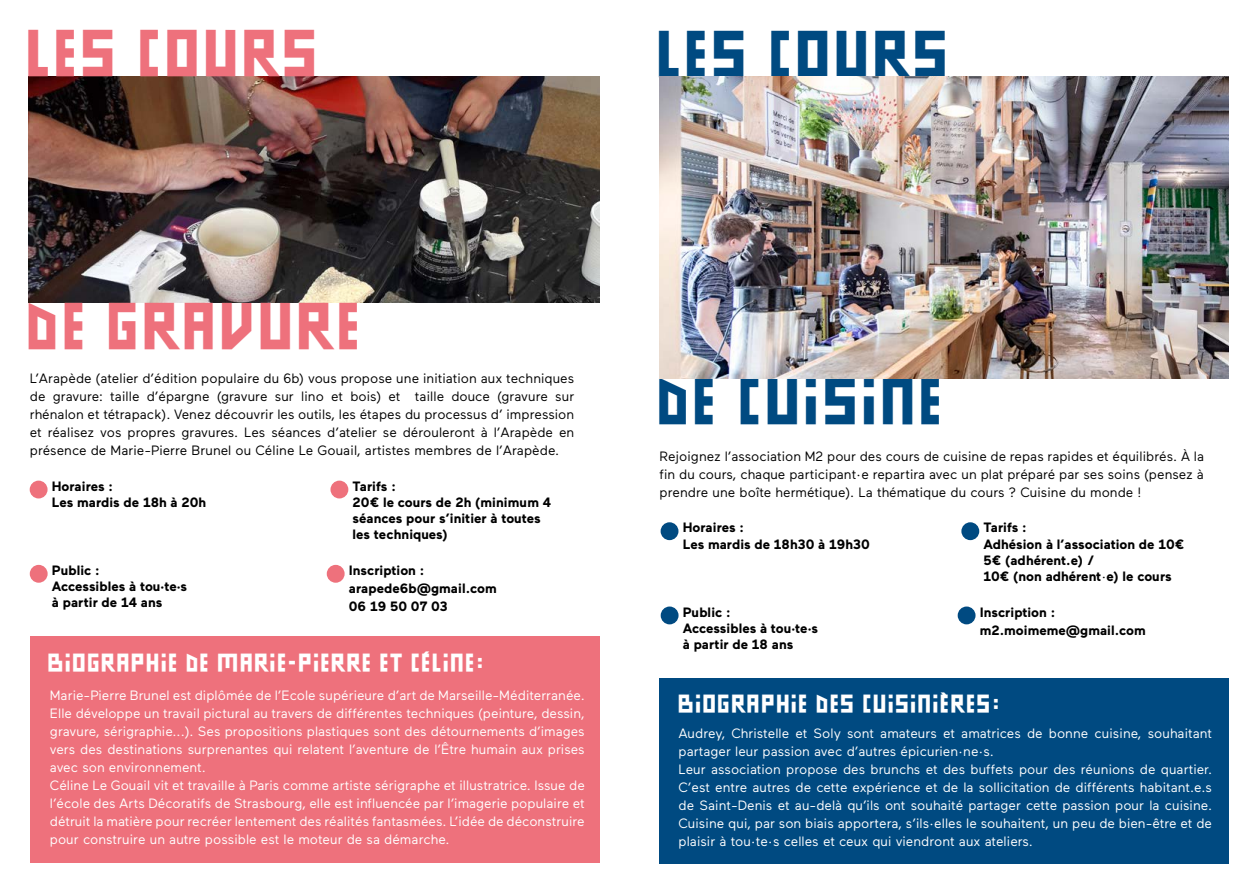
<style>
.page{position:relative;width:1259px;height:893px;background:#fff}
.page>*{position:absolute;margin:0;border:0;box-sizing:border-box;transform-origin:0 0}
.t1{font:46.5px "Residenthequedroite";color:#ee717c}
.t2{font:46.5px "Residenthequedroite";color:#004a81}
.t3{font:18px "Residenthequedroite";color:#fff}
.t4{font:13.5px/18px "Maax";color:#fff}
.t5{font:13.5px/18px "Maax";color:#000;text-align:justify}
.t6{font:700 13.5px/16.2px "Maax";color:#000}
.s1{font-weight:400}
</style>
<div class="page">
<img style="left:28px;top:77px;width:572px;height:226px">
<div style="left:30px;top:481px;width:18px;height:17px;background:#ee717c;border-radius:50%"></div>
<div style="left:330px;top:481px;width:18px;height:17px;background:#ee717c;border-radius:50%"></div>
<div style="left:30px;top:565px;width:18px;height:18px;background:#ee717c;border-radius:50%"></div>
<div style="left:327px;top:565px;width:18px;height:18px;background:#ee717c;border-radius:50%"></div>
<div style="left:30px;top:636px;width:570px;height:227px;background:#ee717c"></div>
<div style="left:659px;top:678px;width:570px;height:186px;background:#004a81"></div>
<div style="left:660px;top:522px;width:18px;height:18px;background:#004a81;border-radius:50%"></div>
<div style="left:961px;top:522px;width:18px;height:18px;background:#004a81;border-radius:50%"></div>
<div style="left:660px;top:606px;width:18px;height:18px;background:#004a81;border-radius:50%"></div>
<div style="left:957px;top:606px;width:18px;height:18px;background:#004a81;border-radius:50%"></div>
<img style="left:659px;top:77px;width:569px;height:301px">
<h1 class="t1" style="left:24px;top:24px;width:296px">LES COURS</h1>
<h1 class="t2" style="left:654px;top:25px;width:296px">LES COURS</h1>
<h1 class="t1" style="left:24px;top:296px;width:339px">DE GRAVURE</h1>
<p class="t5" style="left:30px;top:370px;width:546px">L’Arapède (atelier d’édition populaire du 6b) vous propose une initiation aux techniques de gravure: taille d’épargne (gravure sur lino et bois) et taille douce (gravure sur rhénalon et tétrapack). Venez découvrir les outils, les étapes du processus d’ impression et réalisez vos propres gravures. Les séances d’atelier se dérouleront à l’Arapède en présence de Marie-Pierre Brunel ou Céline Le Gouail, artistes membres de l’Arapède.</p>
<p class="t6" style="left:52px;top:478px;width:156px">Horaires :<br>Les mardis de 18h à 20h</p>
<p class="t6" style="left:352px;top:478px;width:200px">Tarifs :<br>20€ le cours de 2h (minimum 4 séances pour s’initier à toutes les techniques)</p>
<p class="t6" style="left:52px;top:562px;width:137px">Public :<br>Accessibles à tou·te·s à partir de 14 ans</p>
<p class="t6" style="left:349px;top:561px;width:149px;line-height:18px">Inscription : arapede6b@gmail.com<br>06 19 50 07 03</p>
<h2 class="t3" style="left:47px;top:652px;width:440px">BIOGRAPHIE DE MARIE-PIERRE ET CÉLINE:</h2>
<p class="t4" style="left:50px;top:686px;width:536px">Marie-Pierre Brunel est diplômée de l’Ecole supérieure d’art de Marseille-Méditerranée.<br>Elle développe un travail pictural au travers de différentes techniques (peinture, dessin, gravure, sérigraphie...). Ses propositions plastiques sont des détournements d’images vers des destinations surprenantes qui relatent l’aventure de l’Être humain aux prises avec son environnement.<br>Céline Le Gouail vit et travaille à Paris comme artiste sérigraphe et illustratrice. Issue de l’école des Arts Décoratifs de Strasbourg, elle est influencée par l’imagerie populaire et détruit la matière pour recréer lentement des réalités fantasmées. L’idée de déconstruire pour construire un autre possible est le moteur de sa démarche.</p>
<h1 class="t2" style="left:654px;top:372px;width:291px">DE CUISINE</h1>
<p class="t5" style="left:659px;top:447px;width:546px">Rejoignez l’association M2 pour des cours de cuisine de repas rapides et équilibrés. À la fin du cours, chaque participant·e repartira avec un plat préparé par ses soins (pensez à prendre une boîte hermétique). La thématique du cours ? Cuisine du monde !</p>
<p class="t6" style="left:683px;top:520px;width:189px">Horaires :<br>Les mardis de 18h30 à 19h30</p>
<p class="t6" style="left:983px;top:520px;width:202px">Tarifs :<br>Adhésion à l’association de 10€<br>5€ (adhérent.e) /<br>10€ (non adhérent<span class="s1">·</span>e) le cours</p>
<p class="t6" style="left:683px;top:604px;width:137px">Public :<br>Accessibles à tou·te·s à partir de 18 ans</p>
<p class="t6" style="left:979px;top:603px;width:168px;line-height:18px">Inscription : m2.moimeme@gmail.com</p>
<h2 class="t3" style="left:677px;top:692px;width:326px">BIOGRAPHIE DES CUISINIÈRES:</h2>
<p class="t4" style="left:678px;top:724px;width:535px">Audrey, Christelle et Soly sont amateurs et amatrices de bonne cuisine, souhaitant partager leur passion avec d’autres épicurien·ne·s.<br>Leur association propose des brunchs et des buffets pour des réunions de quartier.<br>C’est entre autres de cette expérience et de la sollicitation de différents habitant.e.s de Saint-Denis et au-delà qu’ils ont souhaité partager cette passion pour la cuisine.<br>Cuisine qui, par son biais apportera, s’ils·elles le souhaitent, un peu de bien-être et de plaisir à tou·te·s celles et ceux qui viendront aux ateliers.</p>
</div>
